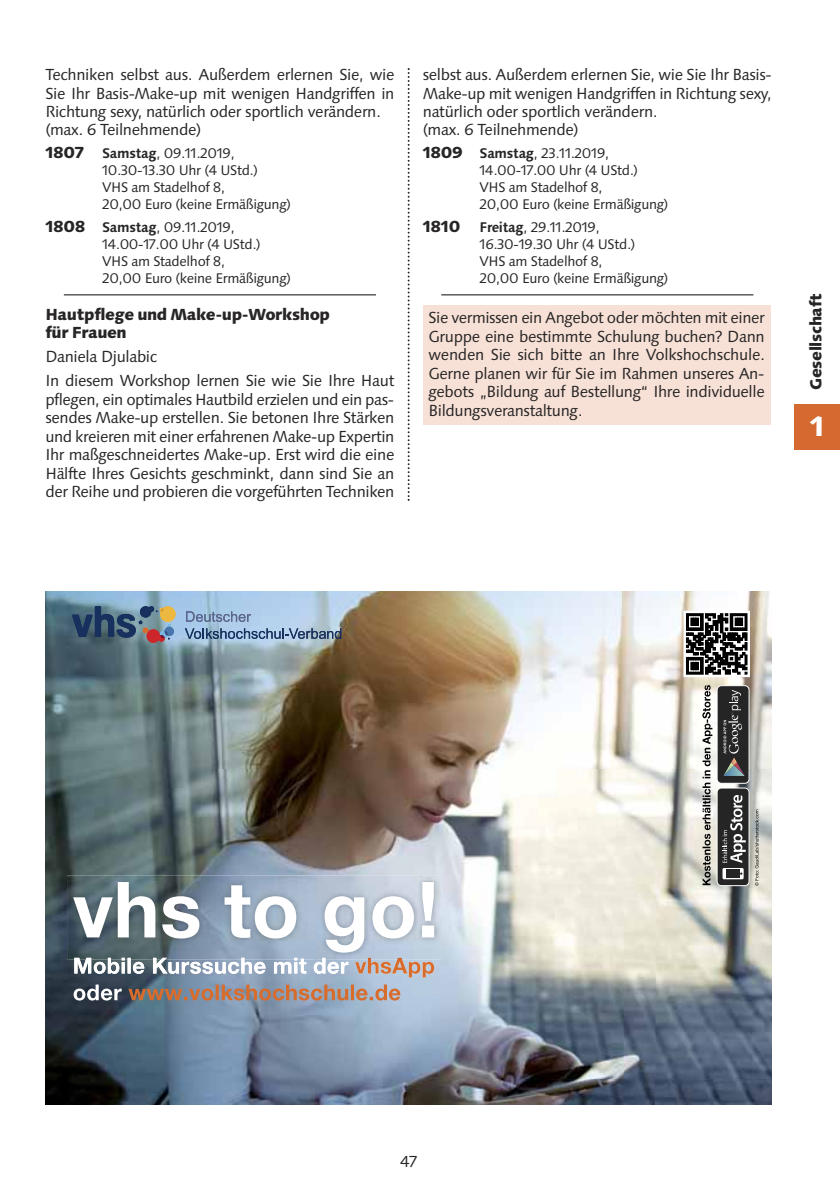
<style>
.page{position:relative;width:840px;height:1191px;background:#fff}
.page>*{position:absolute;margin:0;border:0;box-sizing:border-box;transform-origin:0 0}
.t1{font:800 28px "Syntax Next LT Pro";color:#fff}
.t2{font:16px/18.4px "Syntax Next LTW1 G";letter-spacing:-.025em;color:#272526;text-align:justify}
.t3{font:800 16px/18.4px "Syntax Next LT Pro";letter-spacing:-.025em;color:#272526}
.t4{font:14px/17px "Syntax Next LTW1 G";letter-spacing:-.025em;color:#272526}
.s1{font-family:"Syntax Next LT Pro";font-weight:800;font-size:16px}
.s2{font-weight:700}
</style>
<div class="page">
<hr style="left:64px;top:294px;width:312px;height:1px;background:#272526">
<hr style="left:441px;top:294px;width:312px;height:1px;background:#272526">
<div style="left:422px;top:306px;width:348px;height:119px;background:#f7e1d6"></div>
<svg style="left:407px;top:68px;width:2px;height:433px"></svg>
<div style="left:794px;top:404px;width:45px;height:46px;background:#d56a31"></div>
<img style="left:45px;top:591px;width:726px;height:178px">
<img style="left:45px;top:769px;width:610px;height:124px">
<img style="left:655px;top:769px;width:116px;height:335px">
<img style="left:45px;top:893px;width:24px;height:211px">
<img style="left:439px;top:893px;width:216px;height:211px">
<img style="left:69px;top:959px;width:370px;height:145px">
<div style="left:716px;top:685px;width:32px;height:98px;background:#262526;border-radius:4px"></div>
<div style="left:716px;top:685px;width:33px;height:98px;border:1px solid #fff;border-radius:4px"></div>
<svg style="left:723px;top:690px;width:21px;height:86px"></svg>
<div style="left:716px;top:788px;width:32px;height:97px;background:#262526;border-radius:4px"></div>
<div style="left:716px;top:787px;width:33px;height:99px;border:1px solid #fff;border-radius:4px"></div>
<svg style="left:722px;top:795px;width:23px;height:68px"></svg>
<svg style="left:722px;top:868px;width:21px;height:11px"></svg>
<div style="left:725px;top:869px;width:13px;height:9px;background:#262526"></div>
<svg style="left:702px;top:685px;width:10px;height:200px"></svg>
<svg style="left:128px;top:984px;width:272px;height:16px;background:#a3887e"></svg>
<svg style="left:74px;top:984px;width:48px;height:16px"></svg>
<img style="left:67px;top:875px;width:374px;height:84px">
<svg style="left:73px;top:882px;width:361px;height:95px"></svg>
<svg style="left:186px;top:611px;width:65px;height:11px"></svg>
<svg style="left:185px;top:628px;width:156px;height:11px;background:#7590af"></svg>
<svg style="left:72px;top:606px;width:103px;height:37px;background:#5d6c7b"></svg>
<svg style="left:754px;top:809px;width:4px;height:77px"></svg>
<svg style="left:682px;top:609px;width:68px;height:69px"></svg>
<p class="t2" style="left:45px;top:67px;width:350px">Techniken selbst aus. Außerdem erlernen Sie, wie Sie Ihr Basis-Make-up mit wenigen Handgriffen in Richtung sexy, natürlich oder sportlich verändern.</p>
<p class="t2" style="left:45px;top:122px;width:157px">(max. 6 Teilnehmende)</p>
<p class="t4" style="left:102px;top:146px;width:190px;text-indent:-57px"><span class="s1">1807</span> <span class="s2">Samstag</span>, 09.11.2019,<br>10.30-13.30 Uhr (4 UStd.)<br>VHS am Stadelhof 8,<br>20,00 Euro (keine Ermäßigung)</p>
<p class="t4" style="left:102px;top:220px;width:190px;text-indent:-57px"><span class="s1">1808</span> <span class="s2">Samstag</span>, 09.11.2019,<br>14.00-17.00 Uhr (4 UStd.)<br>VHS am Stadelhof 8,<br>20,00 Euro (keine Ermäßigung)</p>
<p class="t3" style="left:45px;top:306px;width:286px">Hautpflege und Make-up-Workshop für Frauen</p>
<p class="t2" style="left:45px;top:349px;width:113px">Daniela Djulabic</p>
<p class="t2" style="left:45px;top:373px;width:350px">In diesem Workshop lernen Sie wie Sie Ihre Haut pflegen, ein optimales Hautbild erzielen und ein pas&shy;sendes Make-up erstellen. Sie betonen Ihre Stärken und kreieren mit einer erfahrenen Make-up Expertin Ihr maßgeschneidertes Make-up. Erst wird die eine Hälfte Ihres Gesichts geschminkt, dann sind Sie an der Reihe und probieren die vorgeführten Techniken</p>
<p class="t2" style="left:422px;top:67px;width:350px">selbst aus. Außerdem erlernen Sie, wie Sie Ihr Basis-Make-up mit wenigen Handgriffen in Richtung sexy, natürlich oder sportlich verändern.</p>
<p class="t2" style="left:422px;top:122px;width:157px">(max. 6 Teilnehmende)</p>
<p class="t4" style="left:479px;top:146px;width:190px;text-indent:-57px"><span class="s1">1809</span> <span class="s2">Samstag</span>, 23.11.2019,<br>14.00-17.00 Uhr (4 UStd.)<br>VHS am Stadelhof 8,<br>20,00 Euro (keine Ermäßigung)</p>
<p class="t4" style="left:479px;top:220px;width:190px;text-indent:-57px"><span class="s1">1810</span> <span class="s2">Freitag</span>, 29.11.2019,<br>16.30-19.30 Uhr (4 UStd.)<br>VHS am Stadelhof 8,<br>20,00 Euro (keine Ermäßigung)</p>
<p class="t2" style="left:428px;top:310px;width:337px">Sie vermissen ein Angebot oder möchten mit einer Gruppe eine bestimmte Schulung buchen? Dann wenden Sie sich bitte an Ihre Volkshochschule.<br>Gerne planen wir für Sie im Rahmen unseres An&shy;gebots „Bildung auf Bestellung“ Ihre individuelle Bildungsveranstaltung.</p>
<p class="t3" style="left:807px;top:390px;width:98px;rotate:-90deg">Gesellschaft</p>
<p class="t1" style="left:807px;top:414px;width:20px">1</p>
<p class="t2" style="left:400px;top:1153px;width:18px">47</p>
</div>
